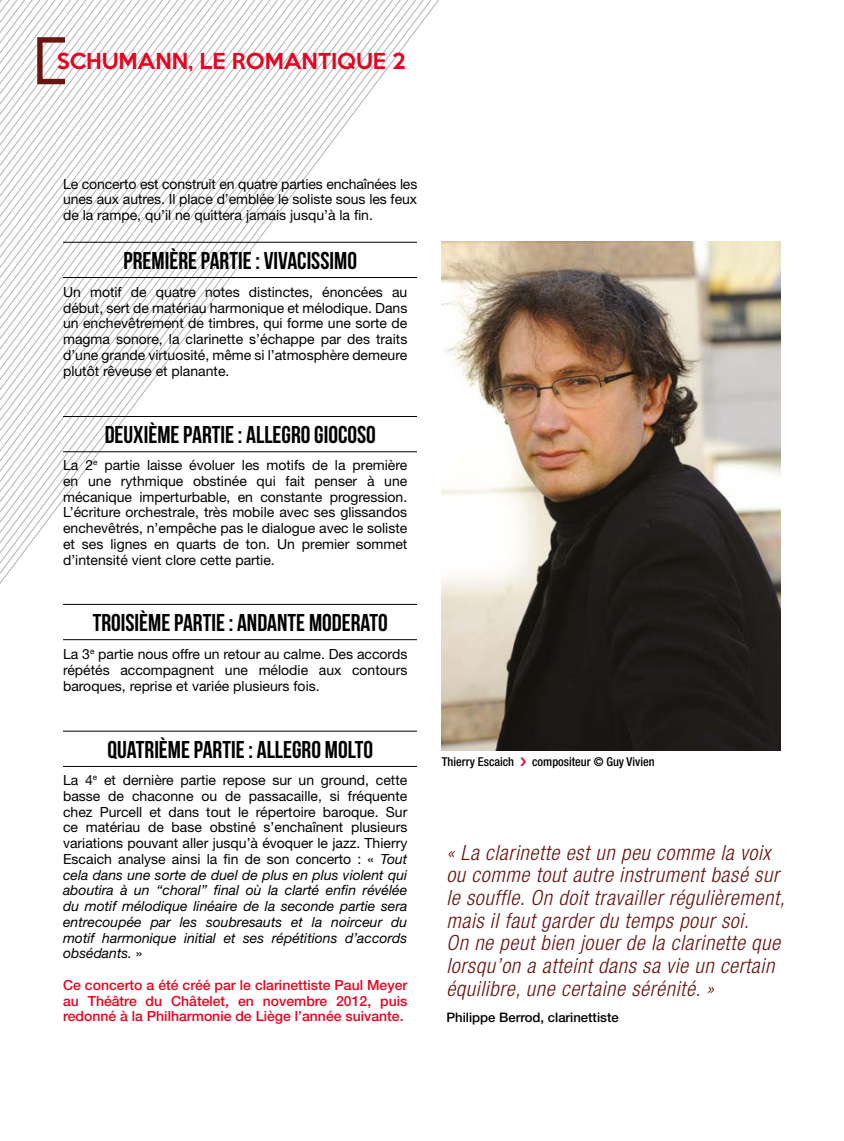
<style>
.page{position:relative;width:844px;height:1141px;background:#fff}
.page>*{position:absolute;margin:0;border:0;box-sizing:border-box;transform-origin:0 0}
.t1{font:24.32px "Bebas Neue";color:#000}
.t2{font:italic 300 condensed 21px/22.8px "Helvetica Neue LT Std";letter-spacing:.03em;color:#68140f}
.t3{font:500 20.12px "Keep Calm";color:#e40521}
.t4{font:14px/15.8px "Helvetica Neue LT Std";color:#000;text-align:justify}
.t5{font:500 14px/15.8px "Helvetica Neue LT Std";color:#e40521;text-align:justify}
.t6{font:500 13.12px "Helvetica Neue LT Std";color:#000}
.t7{font:500 condensed 12.25px "Helvetica Neue LT Std";color:#000}
.s1{font-style:italic}
</style>
<div class="page">
<svg style="left:0;top:0;width:217px;height:537px"></svg>
<svg style="left:0;top:0;width:212px;height:532px"></svg>
<svg style="left:0;top:0;width:208px;height:528px"></svg>
<svg style="left:0;top:0;width:204px;height:524px"></svg>
<svg style="left:0;top:0;width:199px;height:519px"></svg>
<svg style="left:0;top:0;width:195px;height:515px"></svg>
<svg style="left:0;top:0;width:190px;height:510px"></svg>
<svg style="left:0;top:0;width:186px;height:506px"></svg>
<svg style="left:0;top:0;width:182px;height:502px"></svg>
<svg style="left:0;top:0;width:177px;height:497px"></svg>
<svg style="left:0;top:0;width:173px;height:493px"></svg>
<svg style="left:0;top:0;width:169px;height:489px"></svg>
<svg style="left:0;top:0;width:164px;height:484px"></svg>
<svg style="left:0;top:0;width:160px;height:480px"></svg>
<svg style="left:0;top:0;width:155px;height:475px"></svg>
<svg style="left:0;top:0;width:151px;height:471px"></svg>
<svg style="left:0;top:0;width:147px;height:467px"></svg>
<svg style="left:0;top:0;width:142px;height:462px"></svg>
<svg style="left:0;top:0;width:138px;height:458px"></svg>
<svg style="left:0;top:0;width:134px;height:454px"></svg>
<svg style="left:0;top:0;width:129px;height:449px"></svg>
<svg style="left:0;top:0;width:125px;height:445px"></svg>
<svg style="left:0;top:0;width:120px;height:440px"></svg>
<svg style="left:0;top:0;width:116px;height:436px"></svg>
<svg style="left:37px;top:37px;width:28px;height:47px"></svg>
<hr style="left:63px;top:242px;width:354px;height:1px;background:#000">
<hr style="left:63px;top:416px;width:354px;height:1px;background:#000">
<hr style="left:63px;top:604px;width:354px;height:1px;background:#000">
<hr style="left:63px;top:731px;width:354px;height:1px;background:#000">
<hr style="left:63px;top:277px;width:354px;height:1px;background:#000">
<hr style="left:63px;top:451px;width:354px;height:1px;background:#000">
<hr style="left:63px;top:639px;width:354px;height:1px;background:#000">
<hr style="left:63px;top:766px;width:354px;height:1px;background:#000">
<img style="left:441px;top:242px;width:339px;height:509px">
<h3 class="t3" style="left:57px;top:43px;width:350px">SCHUMANN, LE ROMANTIQUE 2</h3>
<p class="t4" style="left:63px;top:176px;width:356px">Le concerto est construit en quatre parties enchaînées les unes aux autres. Il place d’emblée le soliste sous les feux de la rampe, qu’il ne quittera jamais jusqu’à la fin.</p>
<h1 class="t1" style="left:124px;top:247px;width:235px">PREMIÈRE PARTIE : VIVACISSIMO</h1>
<p class="t4" style="left:63px;top:284px;width:346px">Un motif de quatre notes distinctes, énoncées au début, sert de matériau harmonique et mélodique. Dans un enchevêtrement de timbres, qui forme une sorte de magma sonore, la clarinette s’échappe par des traits d’une grande virtuosité, même si l’atmosphère demeure plutôt rêveuse et planante.</p>
<h1 class="t1" style="left:105px;top:422px;width:272px">DEUXIÈME PARTIE : ALLEGRO GIOCOSO</h1>
<p class="t4" style="left:63px;top:457px;width:346px">La 2<sup>e</sup> partie laisse évoluer les motifs de la première en une rythmique obstinée qui fait penser à une mécanique imperturbable, en constante progression.<br>L’écriture orchestrale, très mobile avec ses glissandos enchevêtrés, n’empêche pas le dialogue avec le soliste et ses lignes en quarts de ton. Un premier sommet d’intensité vient clore cette partie.</p>
<h1 class="t1" style="left:93px;top:609px;width:296px">TROISIÈME PARTIE : ANDANTE MODERATO</h1>
<p class="t4" style="left:63px;top:646px;width:346px">La 3<sup>e</sup> partie nous offre un retour au calme. Des accords répétés accompagnent une mélodie aux contours baroques, reprise et variée plusieurs fois.</p>
<h1 class="t1" style="left:107px;top:736px;width:267px">QUATRIÈME PARTIE : ALLEGRO MOLTO</h1>
<p class="t4" style="left:63px;top:772px;width:346px">La 4<sup>e</sup> et dernière partie repose sur un ground, cette basse de chaconne ou de passacaille, si fréquente chez Purcell et dans tout le répertoire baroque. Sur ce matériau de base obstiné s’enchaînent plusieurs variations pouvant aller jusqu’à évoquer le jazz. Thierry Escaich analyse ainsi la fin de son concerto : « <span class="s1">Tout cela dans une sorte de duel de plus en plus violent qui aboutira à un ‘‘choral’’ final où la clarté enfin révélée du motif mélodique linéaire de la seconde partie sera entrecoupée par les soubresauts et la noirceur du motif harmonique initial et ses répétitions d’accords obsédants.</span> »</p>
<p class="t5" style="left:63px;top:977px;width:346px">Ce concerto a été créé par le clarinettiste Paul Meyer au Théâtre du Châtelet, en novembre 2012, puis redonné à la Philharmonie de Liège l’année suivante.</p>
<p class="t7" style="left:441px;top:754px;width:74px">Thierry Escaich</p>
<p class="t7" style="left:532px;top:754px;width:124px">compositeur © Guy Vivien</p>
<p class="t2" style="left:446px;top:841px;width:340px">« La clarinette est un peu comme la voix ou comme tout autre instrument basé sur le souffle. On doit travailler régulièrement, mais il faut garder du temps pour soi.<br>On ne peut bien jouer de la clarinette que lorsqu’on a atteint dans sa vie un certain équilibre, une certaine sérénité. »</p>
<p class="t6" style="left:446px;top:1009px;width:174px">Philippe Berrod, clarinettiste</p>
</div>
